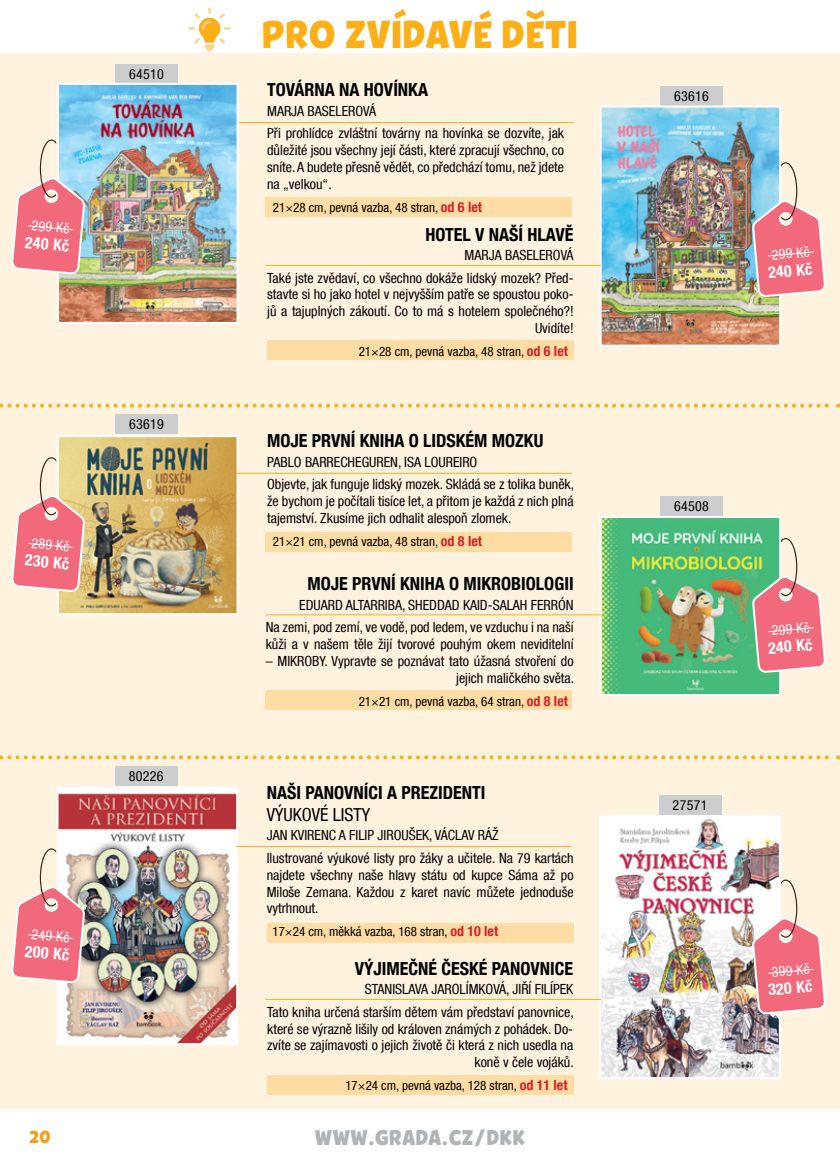
<style>
.page{position:relative;width:840px;height:1163px;background:#fff}
.page>*{position:absolute;margin:0;border:0;box-sizing:border-box;transform-origin:0 0}
.t1{font:40px "Tobi Greek Cyrillic";letter-spacing:.02em;color:#fcaf17}
.t2{font:22px "Tobi Greek Cyrillic";letter-spacing:.02em;color:#b1b4b6}
.t3{font:700 condensed 18px "Helvetica Neue LT Com";color:#000}
.t4{font:condensed 18px "Helvetica Neue LT Com";color:#000}
.t5{font:18px "Tobi Greek Cyrillic";color:#f99d1c}
.t6{font:700 condensed 16px "Helvetica Neue LT Com";color:#fff}
.t7{font:condensed 14px/16.8px "Helvetica Neue LT Com";color:#000;text-align:right}
.t8{font:condensed 14px "Helvetica Neue LT Com";color:#fff}
.t9{font:condensed 13px "Helvetica Neue LT Com";color:#000}
.s1{font-weight:700;font-size:14px;color:#d2232a}
</style>
<div class="page">
<div style="left:0;top:54px;width:839px;height:1054px;background:#fff2df"></div>
<svg style="left:0;top:755px;width:838px;height:4px"></svg>
<svg style="left:0;top:403px;width:838px;height:4px"></svg>
<div style="left:267px;top:922px;width:306px;height:20px;background:#ffdca3"></div>
<div style="left:266px;top:1074px;width:307px;height:20px;background:#ffdca3"></div>
<div style="left:115px;top:766px;width:62px;height:20px;background:#cbcdce"></div>
<div style="left:658px;top:795px;width:62px;height:20px;background:#cbcdce"></div>
<img style="left:602px;top:818px;width:175px;height:257px">
<div style="left:599px;top:815px;width:181px;height:263px;border:2px solid #fff"></div>
<img style="left:59px;top:789px;width:176px;height:252px">
<div style="left:56px;top:786px;width:182px;height:258px;border:2px solid #fff"></div>
<hr style="left:236px;top:846px;width:335px;height:1px;background:#fcaf17">
<hr style="left:265px;top:998px;width:335px;height:1px;background:#fcaf17">
<svg style="left:11px;top:848px;width:74px;height:135px"></svg>
<svg style="left:751px;top:879px;width:74px;height:135px"></svg>
<svg style="left:189px;top:8px;width:41px;height:43px"></svg>
<div style="left:265px;top:197px;width:307px;height:20px;background:#ffdca3"></div>
<div style="left:265px;top:532px;width:307px;height:20px;background:#ffdca3"></div>
<div style="left:267px;top:340px;width:306px;height:20px;background:#ffdca3"></div>
<div style="left:265px;top:690px;width:307px;height:19px;background:#ffdca3"></div>
<div style="left:115px;top:64px;width:63px;height:19px;background:#cbcdce"></div>
<div style="left:115px;top:414px;width:63px;height:20px;background:#cbcdce"></div>
<div style="left:659px;top:86px;width:63px;height:20px;background:#cbcdce"></div>
<div style="left:659px;top:496px;width:63px;height:20px;background:#cbcdce"></div>
<img style="left:602px;top:108px;width:175px;height:235px">
<div style="left:599px;top:105px;width:181px;height:241px;border:2px solid #fff"></div>
<img style="left:602px;top:519px;width:175px;height:174px">
<div style="left:599px;top:516px;width:181px;height:180px;border:2px solid #fff"></div>
<img style="left:60px;top:86px;width:175px;height:235px">
<div style="left:57px;top:83px;width:181px;height:241px;border:2px solid #fff"></div>
<img style="left:60px;top:438px;width:175px;height:174px">
<div style="left:57px;top:435px;width:181px;height:180px;border:2px solid #fff"></div>
<hr style="left:239px;top:122px;width:334px;height:1px;background:#fcaf17">
<hr style="left:236px;top:473px;width:335px;height:1px;background:#fcaf17">
<hr style="left:265px;top:265px;width:335px;height:1px;background:#fcaf17">
<hr style="left:265px;top:614px;width:336px;height:1px;background:#fcaf17">
<svg style="left:11px;top:139px;width:74px;height:135px"></svg>
<svg style="left:11px;top:457px;width:74px;height:135px"></svg>
<svg style="left:751px;top:162px;width:74px;height:135px"></svg>
<svg style="left:751px;top:538px;width:74px;height:135px"></svg>
<p class="t8" style="left:32px;top:217px;width:39px;rotate:5deg">299 Kč</p>
<p class="t6" style="left:26px;top:232px;width:46px;rotate:5deg">240 Kč</p>
<p class="t7" style="left:129px;top:65px;width:36px">64510</p>
<p class="t8" style="left:32px;top:534px;width:39px;rotate:5deg">289 Kč</p>
<p class="t6" style="left:26px;top:550px;width:46px;rotate:5deg">230 Kč</p>
<p class="t7" style="left:129px;top:416px;width:36px">63619</p>
<p class="t8" style="left:32px;top:925px;width:39px;rotate:5deg">249 Kč</p>
<p class="t6" style="left:26px;top:941px;width:46px;rotate:5deg">200 Kč</p>
<p class="t7" style="left:129px;top:767px;width:36px">80226</p>
<h1 class="t1" style="left:262px;top:9px;width:317px">PRO ZVÍDAVÉ DĚTI</h1>
<p class="t3" style="left:267px;top:79px;width:162px">TOVÁRNA NA HOVÍNKA</p>
<p class="t7" style="left:267px;top:100px;width:298px;line-height:22.4px;text-align:left">MARJA BASELEROVÁ<br>Při prohlídce zvláštní továrny na hovínka se dozvíte, jak</p>
<p class="t7" style="left:267px;top:142px;width:298px;text-align:justify">důležité jsou všechny její části, které zpracují všechno, co sníte. A budete přesně vědět, co předchází tomu, než jdete na „velkou“.</p>
<p class="t9" style="left:273px;top:200px;width:210px">21×28 cm, pevná vazba, 48 stran, <span class="s1">od 6 let</span></p>
<p class="t3" style="left:425px;top:223px;width:150px">HOTEL V NAŠÍ HLAVĚ</p>
<p class="t7" style="left:267px;top:244px;width:308px;line-height:22.4px">MARJA BASELEROVÁ<br>Také jste zvědaví, co všechno dokáže lidský mozek? Před-</p>
<p class="t7" style="left:267px;top:286px;width:308px">stavte si ho jako hotel v nejvyšším patře se spoustou poko&shy;jů a tajuplných zákoutí. Co to má s hotelem společného?!<br>Uvidíte!</p>
<p class="t9" style="left:358px;top:344px;width:210px">21×28 cm, pevná vazba, 48 stran, <span class="s1">od 6 let</span></p>
<p class="t3" style="left:267px;top:430px;width:277px">MOJE PRVNÍ KNIHA O LIDSKÉM MOZKU</p>
<p class="t7" style="left:267px;top:450px;width:308px;line-height:22.4px;text-align:left">PABLO BARRECHEGUREN, ISA LOUREIRO<br>Objevte, jak funguje lidský mozek. Skládá se z tolika buněk,</p>
<p class="t7" style="left:267px;top:492px;width:308px;text-align:left">že bychom je počítali tisíce let, a přitom je každá z nich plná tajemství. Zkusíme jich odhalit alespoň zlomek.</p>
<p class="t9" style="left:273px;top:533px;width:210px">21×21 cm, pevná vazba, 48 stran, <span class="s1">od 8 let</span></p>
<p class="t3" style="left:307px;top:572px;width:267px">MOJE PRVNÍ KNIHA O MIKROBIOLOGII</p>
<p class="t7" style="left:265px;top:593px;width:309px;line-height:22.4px">EDUARD ALTARRIBA, SHEDDAD KAID-SALAH FERRÓN<br>Na zemi, pod zemí, ve vodě, pod ledem, ve vzduchu i na naší</p>
<p class="t7" style="left:265px;top:635px;width:309px">kůži a v našem těle žijí tvorové pouhým okem neviditelní</p>
<p class="t7" style="left:265px;top:652px;width:310px">– MIKROBY. Vypravte se poznávat tato úžasná stvoření do jejich maličkého světa.</p>
<p class="t9" style="left:358px;top:693px;width:210px">21×21 cm, pevná vazba, 64 stran, <span class="s1">od 8 let</span></p>
<p class="t3" style="left:266px;top:781px;width:220px">NAŠI PANOVNÍCI A PREZIDENTI</p>
<p class="t4" style="left:266px;top:803px;width:105px">VÝUKOVÉ LISTY</p>
<p class="t7" style="left:266px;top:824px;width:308px;line-height:22.4px;text-align:left">JAN KVIRENC A FILIP JIROUŠEK, VÁCLAV RÁŽ<br>Ilustrované výukové listy pro žáky a učitele. Na 79 kartách</p>
<p class="t7" style="left:266px;top:866px;width:308px;text-align:justify">najdete všechny naše hlavy státu od kupce Sáma až po Miloše Zemana. Každou z karet navíc můžete jednoduše vytrhnout.</p>
<p class="t9" style="left:272px;top:924px;width:227px">17×24 cm, měkká vazba, 168 stran, <span class="s1">od 10 let</span></p>
<p class="t3" style="left:354px;top:957px;width:220px">VÝJIMEČNÉ ČESKÉ PANOVNICE</p>
<p class="t7" style="left:267px;top:977px;width:308px;line-height:22.4px">STANISLAVA JAROLÍMKOVÁ, JIŘÍ FILÍPEK<br>Tato kniha určená starším dětem vám představí panovnice,</p>
<p class="t7" style="left:267px;top:1019px;width:308px">které se výrazně lišily od královen známých z pohádek. Do&shy;zvíte se zajímavosti o jejich životě či která z nich usedla na koně v čele vojáků.</p>
<p class="t9" style="left:345px;top:1077px;width:223px">17×24 cm, pevná vazba, 128 stran, <span class="s1">od 11 let</span></p>
<p class="t5" style="left:29px;top:1125px;width:24px">20</p>
<h2 class="t2" style="left:315px;top:1122px;width:211px">WWW.GRADA.CZ/DKK</h2>
<p class="t7" style="left:673px;top:88px;width:36px">63616</p>
<p class="t8" style="left:770px;top:246px;width:39px;rotate:-5deg">299 Kč</p>
<p class="t6" style="left:766px;top:263px;width:46px;rotate:-5deg">240 Kč</p>
<p class="t7" style="left:673px;top:497px;width:36px">64508</p>
<p class="t7" style="left:672px;top:796px;width:36px">27571</p>
<p class="t8" style="left:770px;top:622px;width:39px;rotate:-5deg">299 Kč</p>
<p class="t6" style="left:766px;top:638px;width:46px;rotate:-5deg">240 Kč</p>
<p class="t8" style="left:770px;top:963px;width:39px;rotate:-5deg">399 Kč</p>
<p class="t6" style="left:766px;top:979px;width:46px;rotate:-5deg">320 Kč</p>
</div>
